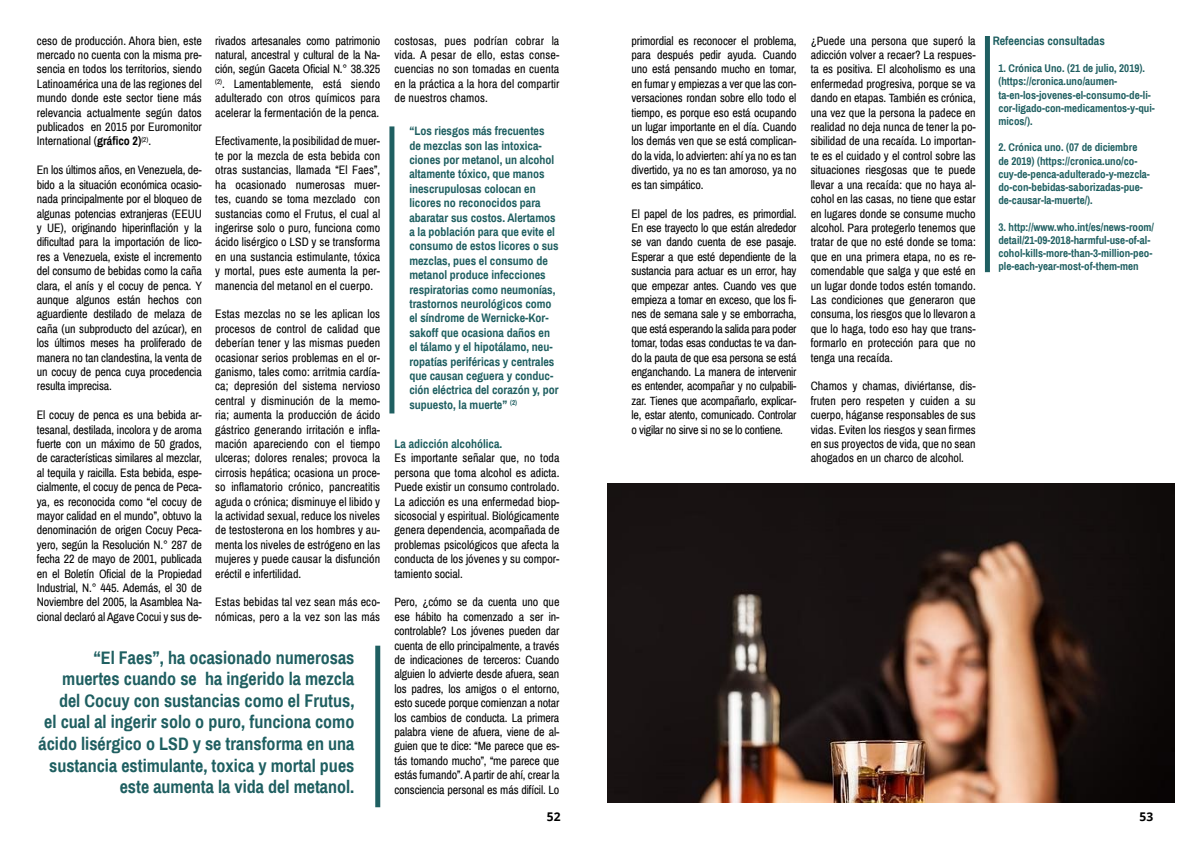
<style>
.page{position:relative;width:1191px;height:842px;background:#fff}
.page>*{position:absolute;margin:0;border:0;box-sizing:border-box;transform-origin:0 0}
.t1{font:700 18px/21.6px "Archivo Narrow";color:#1f5f61;text-align:right}
.t2{font:12px/14.4px "Archivo Narrow";color:#000;text-align:justify}
.t3{font:700 12px/14.4px "Archivo Narrow";color:#1f5f61}
.t4{font:700 12px "Open Sans";color:#000}
.t5{font:700 11px/13.2px "Archivo Narrow";color:#1f5f61}
.s1{font-weight:700}
</style>
<div class="page">
<div style="left:375px;top:646px;width:5px;height:161px;background:#1f5f61"></div>
<div style="left:389px;top:126px;width:5px;height:287px;background:#1f5f61"></div>
<div style="left:985px;top:36px;width:5px;height:236px;background:#1f5f61"></div>
<img style="left:607px;top:484px;width:567px;height:318px">
<p class="t2" style="left:37px;top:34px;width:166px">ceso de producción. Ahora bien, este mercado no cuenta con la misma pre&shy;sencia en todos los territorios, siendo Latinoamérica una de las regiones del mundo donde este sector tiene más relevancia actualmente según datos publicados en 2015 por Euromonitor International (<span class="s1">gráfico 2)</span><sup>(2)</sup>.</p>
<p class="t2" style="left:37px;top:164px;width:167px">En los últimos años, en Venezuela, de&shy;bido a la situación económica ocasio&shy;nada principalmente por el bloqueo de algunas potencias extranjeras (EEUU y UE), originando hiperinflación y la dificultad para la importación de lico&shy;res a Venezuela, existe el incremento del consumo de bebidas como la caña clara, el anís y el cocuy de penca. Y aunque algunos están hechos con aguardiente destilado de melaza de caña (un subproducto del azúcar), en los últimos meses ha proliferado de manera no tan clandestina, la venta de un cocuy de penca cuya procedencia resulta imprecisa.</p>
<p class="t2" style="left:37px;top:409px;width:166px">El cocuy de penca es una bebida ar&shy;tesanal, destilada, incolora y de aroma fuerte con un máximo de 50 grados, de características similares al mezclar, al tequila y raicilla. Esta bebida, espe&shy;cialmente, el cocuy de penca de Peca&shy;ya, es reconocida como “el cocuy de mayor calidad en el mundo”, obtuvo la denominación de origen Cocuy Peca&shy;yero, según la Resolución N.° 287 de fecha 22 de mayo de 2001, publicada en el Boletín Oficial de la Propiedad Industrial, N.° 445. Además, el 30 de Noviembre del 2005, la Asamblea Na&shy;cional declaró al Agave Cocui y sus de-</p>
<p class="t2" style="left:215px;top:34px;width:166px">rivados artesanales como patrimonio natural, ancestral y cultural de la Na&shy;ción, según Gaceta Oficial N.° 38.325 <sup>(2)</sup>. Lamentablemente, está siendo adulterado con otros químicos para acelerar la fermentación de la penca.</p>
<p class="t2" style="left:215px;top:135px;width:166px">Efectivamente, la posibilidad de muer&shy;te por la mezcla de esta bebida con otras sustancias, llamada “El Faes”, ha ocasionado numerosas muer&shy;tes, cuando se toma mezclado con sustancias como el Frutus, el cual al ingerirse solo o puro, funciona como ácido lisérgico o LSD y se transforma en una sustancia estimulante, tóxica y mortal, pues este aumenta la per&shy;manencia del metanol en el cuerpo.</p>
<p class="t2" style="left:215px;top:308px;width:166px">Estas mezclas no se les aplican los procesos de control de calidad que deberían tener y las mismas pueden ocasionar serios problemas en el or&shy;ganismo, tales como: arritmia cardía&shy;ca; depresión del sistema nervioso central y disminución de la memo&shy;ria; aumenta la producción de ácido gástrico generando irritación e infla&shy;mación apareciendo con el tiempo ulceras; dolores renales; provoca la cirrosis hepática; ocasiona un proce&shy;so inflamatorio crónico, pancreatitis aguda o crónica; disminuye el libido y la actividad sexual, reduce los niveles de testosterona en los hombres y au&shy;menta los niveles de estrógeno en las mujeres y puede causar la disfunción eréctil e infertilidad.</p>
<p class="t2" style="left:215px;top:596px;width:166px">Estas bebidas tal vez sean más eco&shy;nómicas, pero a la vez son las más</p>
<p class="t1" style="left:38px;top:646px;width:317px">“El Faes”, ha ocasionado numerosas muertes cuando se ha ingerido la mezcla del Cocuy con sustancias como el Frutus,<br>el cual al ingerir solo o puro, funciona como ácido lisérgico o LSD y se transforma en una sustancia estimulante, toxica y mortal pues este aumenta la vida del metanol.</p>
<p class="t2" style="left:394px;top:34px;width:166px">costosas, pues podrían cobrar la vida. A pesar de ello, estas conse&shy;cuencias no son tomadas en cuenta en la práctica a la hora del compartir de nuestros chamos.</p>
<p class="t3" style="left:409px;top:124px;width:151px">“Los riesgos más frecuentes de mezclas son las intoxica&shy;ciones por metanol, un alcohol altamente tóxico, que manos inescrupulosas colocan en licores no reconocidos para abaratar sus costos. Alertamos a la población para que evite el consumo de estos licores o sus mezclas, pues el consumo de metanol produce infecciones respiratorias como neumonías, trastornos neurológicos como el síndrome de Wernicke-Kor&shy;sakoff que ocasiona daños en el tálamo y el hipotálamo, neu&shy;ropatías periféricas y centrales que causan ceguera y conduc&shy;ción eléctrica del corazón y, por supuesto, la muerte” <sup>(2)</sup></p>
<p class="t3" style="left:394px;top:436px;width:109px">La adicción alcohólica.</p>
<p class="t2" style="left:394px;top:452px;width:166px">Es importante señalar que, no toda persona que toma alcohol es adicta.<br>Puede existir un consumo controlado.<br>La adicción es una enfermedad biop&shy;sicosocial y espiritual. Biológicamente genera dependencia, acompañada de problemas psicológicos que afecta la conducta de los jóvenes y su compor&shy;tamiento social.</p>
<p class="t2" style="left:394px;top:596px;width:166px">Pero, ¿cómo se da cuenta uno que ese hábito ha comenzado a ser in&shy;controlable? Los jóvenes pueden dar cuenta de ello principalmente, a través de indicaciones de terceros: Cuando alguien lo advierte desde afuera, sean los padres, los amigos o el entorno, esto sucede porque comienzan a notar los cambios de conducta. La primera palabra viene de afuera, viene de al&shy;guien que te dice: “Me parece que es&shy;tás tomando mucho”, “me parece que estás fumando”. A partir de ahí, crear la consciencia personal es más difícil. Lo</p>
<p class="t2" style="left:631px;top:34px;width:166px">primordial es reconocer el problema, para después pedir ayuda. Cuando uno está pensando mucho en tomar, en fumar y empiezas a ver que las con&shy;versaciones rondan sobre ello todo el tiempo, es porque eso está ocupando un lugar importante en el día. Cuando los demás ven que se está complican&shy;do la vida, lo advierten: ahí ya no es tan divertido, ya no es tan amoroso, ya no es tan simpático.</p>
<p class="t2" style="left:631px;top:207px;width:166px">El papel de los padres, es primordial.<br>En ese trayecto lo que están alrededor se van dando cuenta de ese pasaje.<br>Esperar a que esté dependiente de la sustancia para actuar es un error, hay que empezar antes. Cuando ves que empieza a tomar en exceso, que los fi&shy;nes de semana sale y se emborracha, que está esperando la salida para poder tomar, todas esas conductas te va dan&shy;do la pauta de que esa persona se está enganchando. La manera de intervenir es entender, acompañar y no culpabili&shy;zar. Tienes que acompañarlo, explicar&shy;le, estar atento, comunicado. Controlar o vigilar no sirve si no se lo contiene.</p>
<p class="t2" style="left:810px;top:34px;width:166px">¿Puede una persona que superó la adicción volver a recaer? La respues&shy;ta es positiva. El alcoholismo es una enfermedad progresiva, porque se va dando en etapas. También es crónica, una vez que la persona la padece en realidad no deja nunca de tener la po&shy;sibilidad de una recaída. Lo importan&shy;te es el cuidado y el control sobre las situaciones riesgosas que te puede llevar a una recaída: que no haya al&shy;cohol en las casas, no tiene que estar en lugares donde se consume mucho alcohol. Para protegerlo tenemos que tratar de que no esté donde se toma: que en una primera etapa, no es re&shy;comendable que salga y que esté en un lugar donde todos estén tomando.<br>Las condiciones que generaron que consuma, los riesgos que lo llevaron a que lo haga, todo eso hay que trans&shy;formarlo en protección para que no tenga una recaída.</p>
<p class="t2" style="left:810px;top:380px;width:166px">Chamos y chamas, diviértanse, dis&shy;fruten pero respeten y cuiden a su cuerpo, háganse responsables de sus vidas. Eviten los riesgos y sean firmes en sus proyectos de vida, que no sean ahogados en un charco de alcohol.</p>
<p class="t3" style="left:992px;top:33px;width:114px">Refeencias consultadas</p>
<p class="t5" style="left:998px;top:62px;width:158px">1. Crónica Uno. (21 de julio, 2019). (https://cronica.uno/aumen&shy;ta-en-los-jovenes-el-consumo-de-li&shy;cor-ligado-con-medicamentos-y-qui&shy;micos/).</p>
<p class="t5" style="left:998px;top:141px;width:153px">2. Crónica uno. (07 de diciembre de 2019) (https://cronica.uno/co&shy;cuy-de-penca-adulterado-y-mezcla&shy;do-con-bebidas-saborizadas-pue&shy;de-causar-la-muerte/).</p>
<p class="t5" style="left:998px;top:220px;width:157px">3. http://www.who.int/es/news-room/ detail/21-09-2018-harmful-use-of-al&shy;cohol-kills-more-than-3-million-peo&shy;ple-each-year-most-of-them-men</p>
<p class="t4" style="left:547px;top:810px;width:15px">52</p>
<p class="t4" style="left:1139px;top:810px;width:15px">53</p>
</div>
